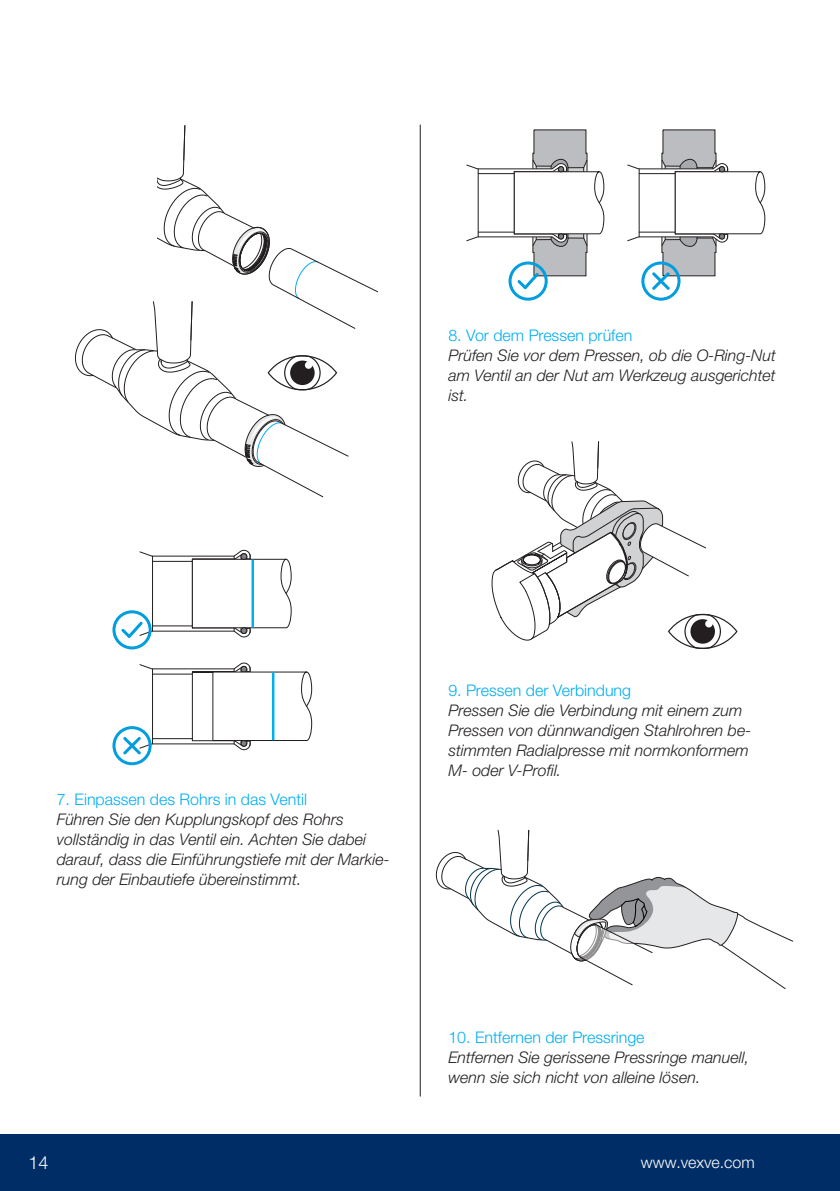
<style>
.page{position:relative;width:840px;height:1191px;background:#fff}
.page>*{position:absolute;margin:0;border:0;box-sizing:border-box;transform-origin:0 0}
.t1{font:300 18px "Helvetica Neue LTW1 G";color:#fff}
.kuvateksti{font:italic 300 16px/20px "Helvetica Neue LT Std";color:#231f20}
.t2{font:300 16px "Helvetica Neue LTW1 G";color:#fff}
.s1{font-family:"Helvetica Neue LTW1 G";font-style:normal;color:#00aeef}
</style>
<div class="page">
<div style="left:0;top:1134px;width:839px;height:57px;background:#002d66"></div>
<hr style="left:839px;top:1134px;width:1px;height:57px;background:#002d66">
<svg style="left:75px;top:125px;width:303px;height:372px"></svg>
<div style="left:267px;top:355px;width:70px;height:35px;border:1px solid #231f20;border-radius:50%"></div>
<svg style="left:491px;top:441px;width:230px;height:208px"></svg>
<div style="left:667px;top:614px;width:70px;height:35px;border:1px solid #231f20;border-radius:50%"></div>
<svg style="left:112px;top:549px;width:179px;height:100px"></svg>
<svg style="left:112px;top:662px;width:200px;height:103px"></svg>
<svg style="left:466px;top:129px;width:138px;height:172px"></svg>
<svg style="left:627px;top:129px;width:138px;height:172px"></svg>
<svg style="left:435px;top:829px;width:358px;height:160px"></svg>
<hr style="left:419px;top:125px;width:1px;height:971px;background:#231f20">
<p class="kuvateksti" style="left:448px;top:325px;width:329px"><span class="s1">8. Vor dem Pressen prüfen<br></span>Prüfen Sie vor dem Pressen, ob die O-Ring-Nut am Ventil an der Nut am Werkzeug ausgerichtet ist.</p>
<p class="kuvateksti" style="left:57px;top:789px;width:334px"><span class="s1">7. Einpassen des Rohrs in das Ventil<br></span>Führen Sie den Kupplungskopf des Rohrs vollständig in das Ventil ein. Achten Sie dabei darauf, dass die Einführungstiefe mit der Markie&shy;rung der Einbautiefe übereinstimmt.</p>
<p class="kuvateksti" style="left:448px;top:679px;width:304px"><span class="s1">9. Pressen der Verbindung<br></span>Pressen Sie die Verbindung mit einem zum Pressen von dünnwandigen Stahlrohren be&shy;stimmten Radialpresse mit normkonformem M- oder V-Profil.</p>
<p class="kuvateksti" style="left:448px;top:1026px;width:302px"><span class="s1">10. Entfernen der Pressringe<br></span>Entfernen Sie gerissene Pressringe manuell, wenn sie sich nicht von alleine lösen.</p>
<p class="t1" style="left:28px;top:1151px;width:22px">14</p>
<p class="t2" style="left:640px;top:1152px;width:116px">www.vexve.com</p>
</div>
